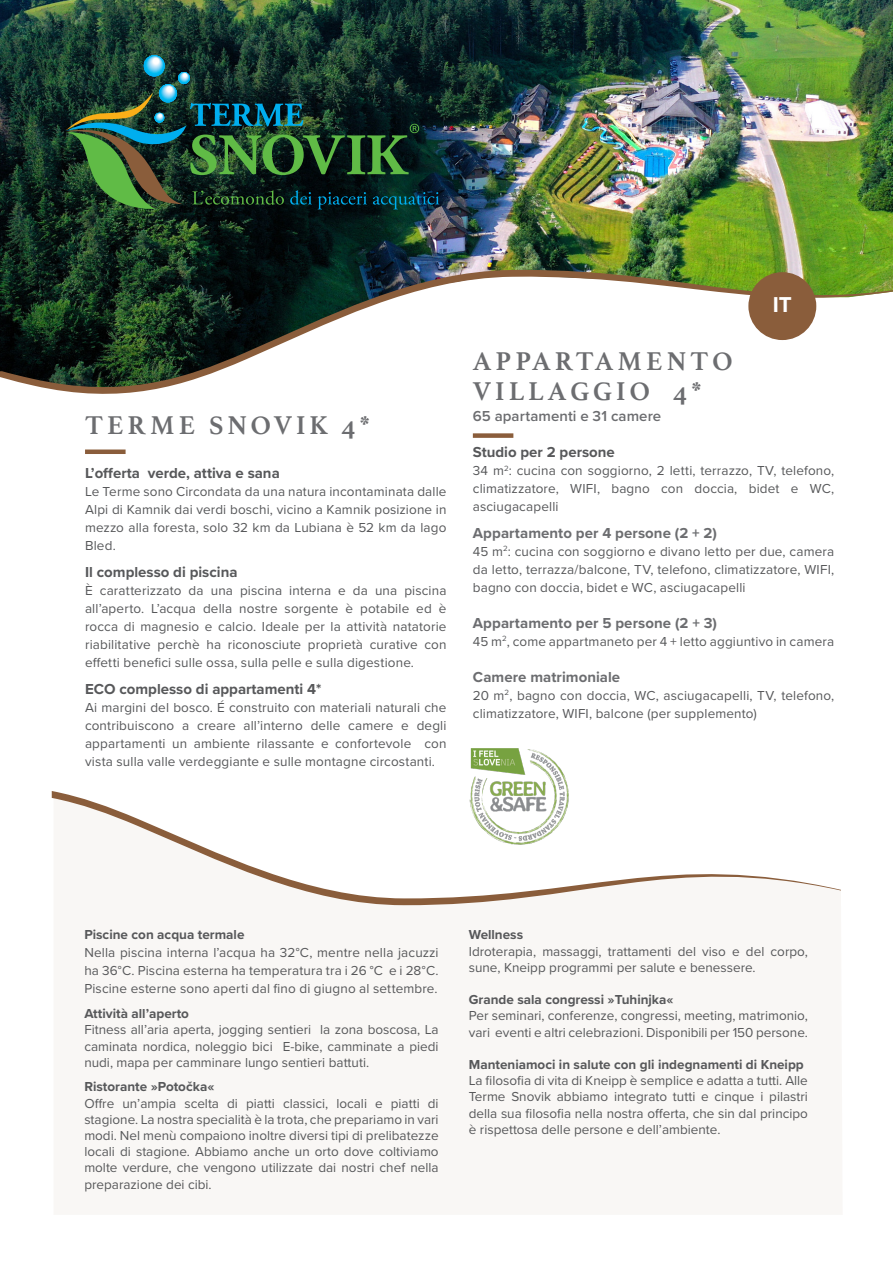
<style>
.page{position:relative;width:893px;height:1263px;background:#fff}
.page>*{position:absolute;margin:0;border:0;box-sizing:border-box;transform-origin:0 0}
.Naslov{font:700 27px "Athelas";letter-spacing:.15em;color:#6c6d70}
.t1{font:700 22.35px "Proxima Nova";color:#fff}
.Text{font:700 15px "Proxima Nova";color:#57585a}
.t2{font:700 15px "Proxima Nova";letter-spacing:.005em;color:#6c6d70}
.t3{font:600 15px "Proxima Nova";letter-spacing:.005em;color:#6c6d70}
.Text-2{font:13.5px/18px "Proxima Nova";color:#57585a;text-align:justify}
.Text-3{font:700 13.5px "Proxima Nova";color:#57585a}
</style>
<div class="page">
<img style="left:0;top:0;width:893px;height:258px">
<div style="left:473px;top:433px;width:40px;height:5px;background:#8a5d3b"></div>
<div style="left:85px;top:449px;width:41px;height:5px;background:#8a5d3b"></div>
<svg style="left:51px;top:791px;width:790px;height:115px"></svg>
<img style="left:0;top:258px;width:893px;height:136px">
<div style="left:748px;top:272px;width:68px;height:68px;background:#8a5d3b;border-radius:50%"></div>
<img style="left:466px;top:748px;width:106px;height:102px">
<svg style="left:144px;top:55px;width:21px;height:22px"></svg>
<svg style="left:144px;top:55px;width:21px;height:21px"></svg>
<div style="left:144px;top:55px;width:20px;height:21px;background:#00b2ef;border-radius:50%"></div>
<div style="left:144px;top:56px;width:20px;height:20px;background:#00b2ef;border-radius:50%"></div>
<svg style="left:145px;top:56px;width:19px;height:19px"></svg>
<svg style="left:147px;top:56px;width:16px;height:17px"></svg>
<div style="left:148px;top:57px;width:14px;height:15px;background:#4fc8f3;border-radius:50%"></div>
<svg style="left:148px;top:57px;width:14px;height:14px"></svg>
<div style="left:149px;top:57px;width:12px;height:13px;background:#80d4f7;border-radius:50%"></div>
<div style="left:149px;top:57px;width:12px;height:12px;background:#91d8f7;border-radius:50%"></div>
<div style="left:150px;top:57px;width:11px;height:12px;background:#99dbf8;border-radius:50%"></div>
<div style="left:150px;top:57px;width:11px;height:11px;background:#b2e0f8;border-radius:50%"></div>
<div style="left:151px;top:58px;width:9px;height:9px;background:#c6eafa;border-radius:50%"></div>
<div style="left:151px;top:58px;width:9px;height:8px;background:#d3ecfa;border-radius:50%"></div>
<div style="left:152px;top:58px;width:8px;height:8px;background:#d6f0fb;border-radius:50%"></div>
<div style="left:152px;top:58px;width:7px;height:8px;background:#e1f2fb;border-radius:50%"></div>
<div style="left:152px;top:58px;width:7px;height:7px;background:#e8f6fd;border-radius:50%"></div>
<div style="left:153px;top:58px;width:6px;height:7px;background:#f3fafe;border-radius:50%"></div>
<svg style="left:153px;top:59px;width:6px;height:5px"></svg>
<svg style="left:160px;top:84px;width:16px;height:17px"></svg>
<div style="left:160px;top:85px;width:16px;height:15px;background:#00b9f1;border-radius:50%"></div>
<div style="left:161px;top:85px;width:14px;height:14px;background:#1fc2f3;border-radius:50%"></div>
<div style="left:162px;top:85px;width:13px;height:13px;background:#42c4f2;border-radius:50%"></div>
<div style="left:164px;top:86px;width:9px;height:9px;background:#a4def8;border-radius:50%"></div>
<div style="left:178px;top:72px;width:12px;height:12px;background:#00b2ef;border-radius:50%"></div>
<div style="left:178px;top:72px;width:12px;height:11px;background:#00b3ef;border-radius:50%"></div>
<div style="left:179px;top:72px;width:11px;height:11px;background:#00b5f0;border-radius:50%"></div>
<div style="left:180px;top:73px;width:9px;height:9px;background:#2bc4f3;border-radius:50%"></div>
<svg style="left:180px;top:73px;width:9px;height:8px"></svg>
<div style="left:181px;top:73px;width:7px;height:8px;background:#84d3f5;border-radius:50%"></div>
<div style="left:181px;top:73px;width:7px;height:7px;background:#97daf8;border-radius:50%"></div>
<svg style="left:182px;top:73px;width:6px;height:6px"></svg>
<svg style="left:65px;top:87px;width:374px;height:122px;background:#1d402e"></svg>
<p class="Naslov" style="left:85px;top:403px;width:286px">TERME SNOVIK 4*</p>
<p class="Text" style="left:85px;top:462px;width:196px">L’offerta verde, attiva e sana</p>
<p class="Text-2" style="left:85px;top:482px;width:363px">Le Terme sono Circondata da una natura incontaminata dalle Alpi di Kamnik dai verdi boschi, vicino a Kamnik posizione in mezzo alla foresta, solo 32 km da Lubiana è 52 km da lago Bled.</p>
<p class="Text" style="left:85px;top:561px;width:154px">Il complesso di piscina</p>
<p class="Text-2" style="left:85px;top:581px;width:363px">È caratterizzato da una piscina interna e da una piscina all’aperto. L’acqua della nostre sorgente è potabile ed è rocca di magnesio e calcio. Ideale per la attività natatorie riabilitative perchè ha riconosciute proprietà curative con effetti benefici sulle ossa, sulla pelle e sulla digestione.</p>
<p class="Text" style="left:85px;top:677px;width:238px">ECO complesso di appartamenti 4*</p>
<p class="Text-2" style="left:85px;top:697px;width:363px">Ai margini del bosco. É construito con materiali naturali che contribuiscono a creare all’interno delle camere e degli appartamenti un ambiente rilassante e confortevole con vista sulla valle verdeggiante e sulle montagne circostanti.</p>
<p class="t1" style="left:773px;top:288px;width:21px">IT</p>
<p class="Naslov" style="left:473px;top:339px;width:261px">APPARTAMENTO</p>
<p class="Naslov" style="left:473px;top:369px;width:230px">VILLAGGIO 4*</p>
<p class="t3" style="left:473px;top:405px;width:190px">65 apartamenti e 31 camere</p>
<p class="Text" style="left:473px;top:441px;width:143px">Studio per 2 persone</p>
<p class="Text-2" style="left:473px;top:461px;width:363px">34 m<sup>2</sup>: cucina con soggiorno, 2 letti, terrazzo, TV, telefono, climatizzatore, WIFI, bagno con doccia, bidet e WC, asciugacapelli</p>
<p class="t2" style="left:473px;top:521px;width:246px">Appartamento per 4 persone (2 + 2)</p>
<p class="Text-2" style="left:473px;top:541px;width:363px">45 m<sup>2</sup>: cucina con soggiorno e divano letto per due, camera da letto, terrazza/balcone, TV, telefono, climatizzatore, WIFI, bagno con doccia, bidet e WC, asciugacapelli</p>
<p class="t2" style="left:473px;top:611px;width:246px">Appartamento per 5 persone (2 + 3)</p>
<p class="Text-2" style="left:473px;top:631px;width:363px">45 m<sup>2</sup>, come appartmaneto per 4 + letto aggiuntivo in camera</p>
<p class="t2" style="left:473px;top:665px;width:149px">Camere matrimoniale</p>
<p class="Text-2" style="left:473px;top:685px;width:363px">20 m<sup>2</sup>, bagno con doccia, WC, asciugacapelli, TV, telefono, climatizzatore, WIFI, balcone (per supplemento)</p>
<p class="Text-3" style="left:84px;top:925px;width:162px">Piscine con acqua termale</p>
<p class="Text-2" style="left:84px;top:943px;width:356px">Nella piscina interna l’acqua ha 32°C, mentre nella jacuzzi ha 36°C. Piscina esterna ha temperatura tra i 26 °C e i 28°C.<br>Piscine esterne sono aperti dal fino di giugno al settembre.</p>
<p class="Text-3" style="left:84px;top:1003px;width:106px">Attività all’aperto</p>
<p class="Text-2" style="left:84px;top:1021px;width:356px;line-height:16.2px">Fitness all’aria aperta, jogging sentieri la zona boscosa, La caminata nordica, noleggio bici E-bike, camminate a piedi nudi, mapa per camminare lungo sentieri battuti.</p>
<p class="Text-3" style="left:84px;top:1077px;width:132px">Ristorante »Potočka«</p>
<p class="Text-2" style="left:84px;top:1094px;width:356px;line-height:16.2px">Offre un’ampia scelta di piatti classici, locali e piatti di stagione. La nostra specialità è la trota, che prepariamo in vari modi. Nel menù compaiono inoltre diversi tipi di prelibatezze locali di stagione. Abbiamo anche un orto dove coltiviamo molte verdure, che vengono utilizzate dai nostri chef nella preparazione dei cibi.</p>
<p class="Text-3" style="left:469px;top:925px;width:56px">Wellness</p>
<p class="Text-2" style="left:469px;top:942px;width:341px;line-height:16.2px">Idroterapia, massaggi, trattamenti del viso e del corpo, sune, Kneipp programmi per salute e benessere.</p>
<p class="Text-3" style="left:469px;top:990px;width:206px">Grande sala congressi »Tuhinjka«</p>
<p class="Text-2" style="left:469px;top:1007px;width:341px;line-height:16.2px">Per seminari, conferenze, congressi, meeting, matrimonio, vari eventi e altri celebrazioni. Disponibili per 150 persone.</p>
<p class="Text-3" style="left:469px;top:1054px;width:336px">Manteniamoci in salute con gli indegnamenti di Kneipp</p>
<p class="Text-2" style="left:469px;top:1072px;width:341px;line-height:16.2px">La filosofia di vita di Kneipp è semplice e adatta a tutti. Alle Terme Snovik abbiamo integrato tutti e cinque i pilastri della sua filosofia nella nostra offerta, che sin dal principo è rispettosa delle persone e dell’ambiente.</p>
</div>
